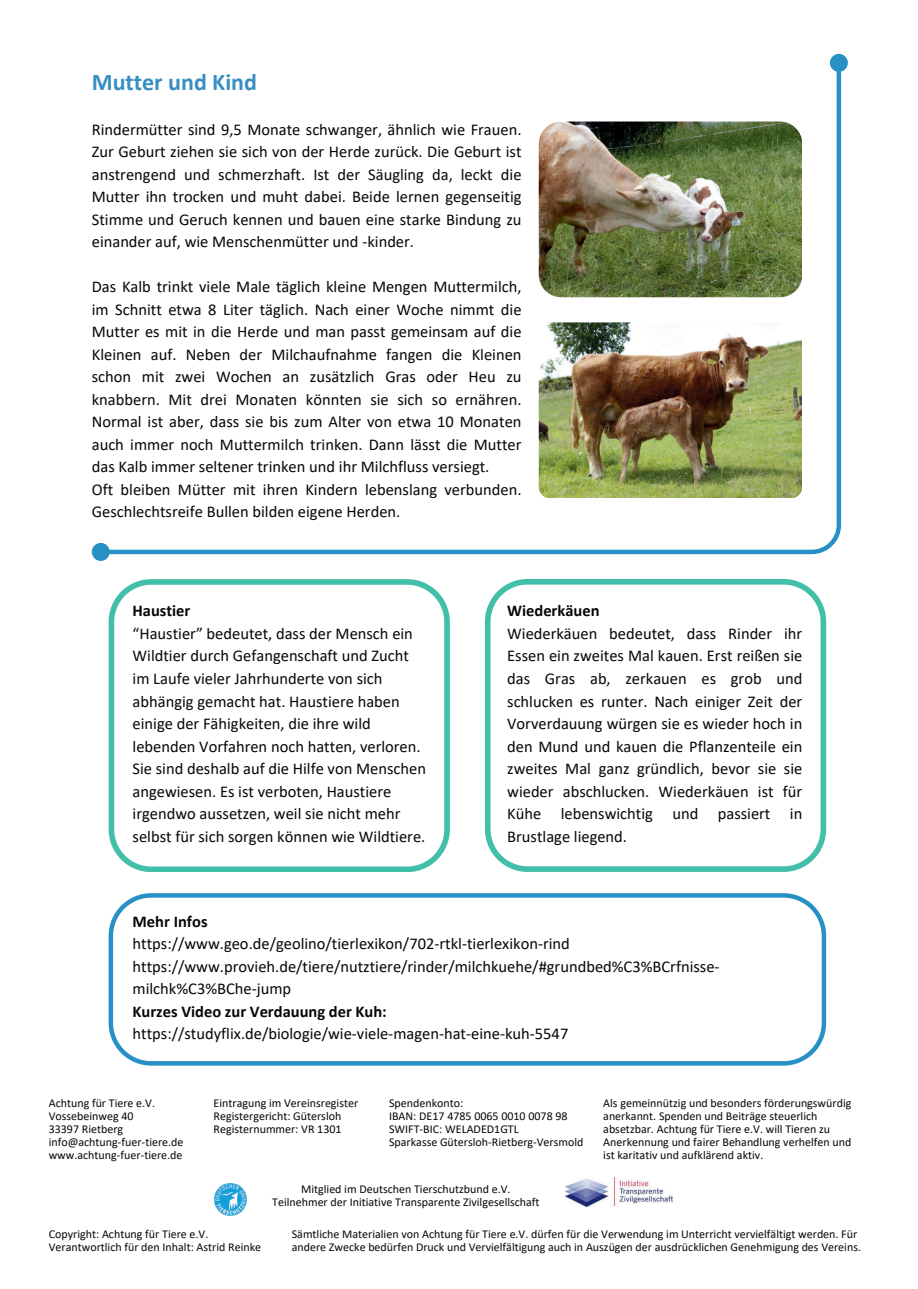
<style>
.page{position:relative;width:918px;height:1289px;background:#fff}
.page>*{position:absolute;margin:0;border:0;box-sizing:border-box;transform-origin:0 0}
.t1{font:700 24px "Calibri";color:#388fc1}
.t2{font:16.5px/22.5px "Calibri";color:#080704}
.t3{font:700 16.5px "Calibri";color:#080704}
.t4{font:12px/13px "Calibri";color:#080704}
</style>
<div class="page">
<svg style="left:485px;top:579px;width:341px;height:292px"></svg>
<img style="left:104px;top:66px;width:739px;height:489px">
<div style="left:94px;top:545px;width:14px;height:13px;background:#2790c5;border-radius:50%"></div>
<div style="left:92px;top:543px;width:18px;height:18px;border:4px solid #2790c5;border-radius:50%"></div>
<div style="left:832px;top:56px;width:14px;height:14px;background:#2790c5;border-radius:50%"></div>
<div style="left:830px;top:54px;width:18px;height:18px;border:4px solid #2790c5;border-radius:50%"></div>
<img style="left:215px;top:1183px;width:31px;height:31px">
<img style="left:566px;top:1177px;width:106px;height:29px">
<svg style="left:109px;top:579px;width:341px;height:292px"></svg>
<svg style="left:109px;top:893px;width:717px;height:172px"></svg>
<h1 class="t1" style="left:92px;top:65px;width:167px">Mutter und Kind</h1>
<p class="t2" style="left:92px;top:117px;width:431px;text-align:justify">Rindermütter sind 9,5 Monate schwanger, ähnlich wie Frauen.<br>Zur Geburt ziehen sie sich von der Herde zurück. Die Geburt ist anstrengend und schmerzhaft. Ist der Säugling da, leckt die Mutter ihn trocken und muht dabei. Beide lernen gegenseitig Stimme und Geruch kennen und bauen eine starke Bindung zu einander auf, wie Menschenmütter und -kinder.</p>
<p class="t2" style="left:92px;top:275px;width:431px">Das Kalb trinkt viele Male täglich kleine Mengen Muttermilch, im Schnitt etwa 8 Liter täglich. Nach einer Woche nimmt die Mutter es mit in die Herde und man passt gemeinsam auf die Kleinen auf. Neben der Milchaufnahme fangen die Kleinen schon mit zwei Wochen an zusätzlich Gras oder Heu zu knabbern. Mit drei Monaten könnten sie sich so ernähren.<br>Normal ist aber, dass sie bis zum Alter von etwa 10 Monaten auch immer noch Muttermilch trinken. Dann lässt die Mutter das Kalb immer seltener trinken und ihr Milchfluss versiegt.<br>Oft bleiben Mütter mit ihren Kindern lebenslang verbunden.<br>Geschlechtsreife Bullen bilden eigene Herden.</p>
<p class="t3" style="left:133px;top:599px;width:59px">Haustier</p>
<p class="t2" style="left:133px;top:621px;width:295px">“Haustier” bedeutet, dass der Mensch ein Wildtier durch Gefangenschaft und Zucht im Laufe vieler Jahrhunderte von sich abhängig gemacht hat. Haustiere haben einige der Fähigkeiten, die ihre wild lebenden Vorfahren noch hatten, verloren.<br>Sie sind deshalb auf die Hilfe von Menschen angewiesen. Es ist verboten, Haustiere irgendwo aussetzen, weil sie nicht mehr selbst für sich sorgen können wie Wildtiere.</p>
<p class="t3" style="left:507px;top:599px;width:94px">Wiederkäuen</p>
<p class="t2" style="left:507px;top:621px;width:297px;text-align:justify">Wiederkäuen bedeutet, dass Rinder ihr Essen ein zweites Mal kauen. Erst reißen sie das Gras ab, zerkauen es grob und schlucken es runter. Nach einiger Zeit der Vorverdauung würgen sie es wieder hoch in den Mund und kauen die Pflanzenteile ein zweites Mal ganz gründlich, bevor sie sie wieder abschlucken. Wiederkäuen ist für Kühe lebenswichtig und passiert in Brustlage liegend.</p>
<p class="t3" style="left:133px;top:909px;width:77px">Mehr Infos</p>
<p class="t2" style="left:133px;top:931px;width:589px">https://www.geo.de/geolino/tierlexikon/702-rtkl-tierlexikon-rind https://www.provieh.de/tiere/nutztiere/rinder/milchkuehe/#grundbed%C3%BCrfnisse&shy;milchk%C3%BChe-jump</p>
<p class="t3" style="left:133px;top:999px;width:256px">Kurzes Video zur Verdauung der Kuh:</p>
<p class="t2" style="left:133px;top:1021px;width:437px">https://studyflix.de/biologie/wie-viele-magen-hat-eine-kuh-5547</p>
<p class="t4" style="left:49px;top:1096px;width:136px">Achtung für Tiere e.V.<br>Vossebeinweg 40<br>33397 Rietberg info@achtung-fuer-tiere.de www.achtung-fuer-tiere.de</p>
<p class="t4" style="left:214px;top:1096px;width:146px">Eintragung im Vereinsregister<br>Registergericht: Gütersloh<br>Registernummer: VR 1301</p>
<p class="t4" style="left:389px;top:1096px;width:196px">Spendenkonto:<br>IBAN: DE17 4785 0065 0010 0078 98<br>SWIFT-BIC: WELADED1GTL<br>Sparkasse Gütersloh-Rietberg-Versmold</p>
<p class="t4" style="left:603px;top:1096px;width:250px">Als gemeinnützig und besonders förderungswürdig anerkannt. Spenden und Beiträge steuerlich absetzbar. Achtung für Tiere e.V. will Tieren zu Anerkennung und fairer Behandlung verhelfen und ist karitativ und aufklärend aktiv.</p>
<p class="t4" style="left:272px;top:1181px;width:269px;text-align:center">Mitglied im Deutschen Tierschutzbund e.V.<br>Teilnehmer der Initiative Transparente Zivilgesellschaft</p>
<p class="t4" style="left:49px;top:1227px;width:214px">Copyright: Achtung für Tiere e.V.<br>Verantwortlich für den Inhalt: Astrid Reinke</p>
<p class="t4" style="left:292px;top:1227px;width:571px">Sämtliche Materialien von Achtung für Tiere e.V. dürfen für die Verwendung im Unterricht vervielfältigt werden. Für andere Zwecke bedürfen Druck und Vervielfältigung auch in Auszügen der ausdrücklichen Genehmigung des Vereins.</p>
</div>
